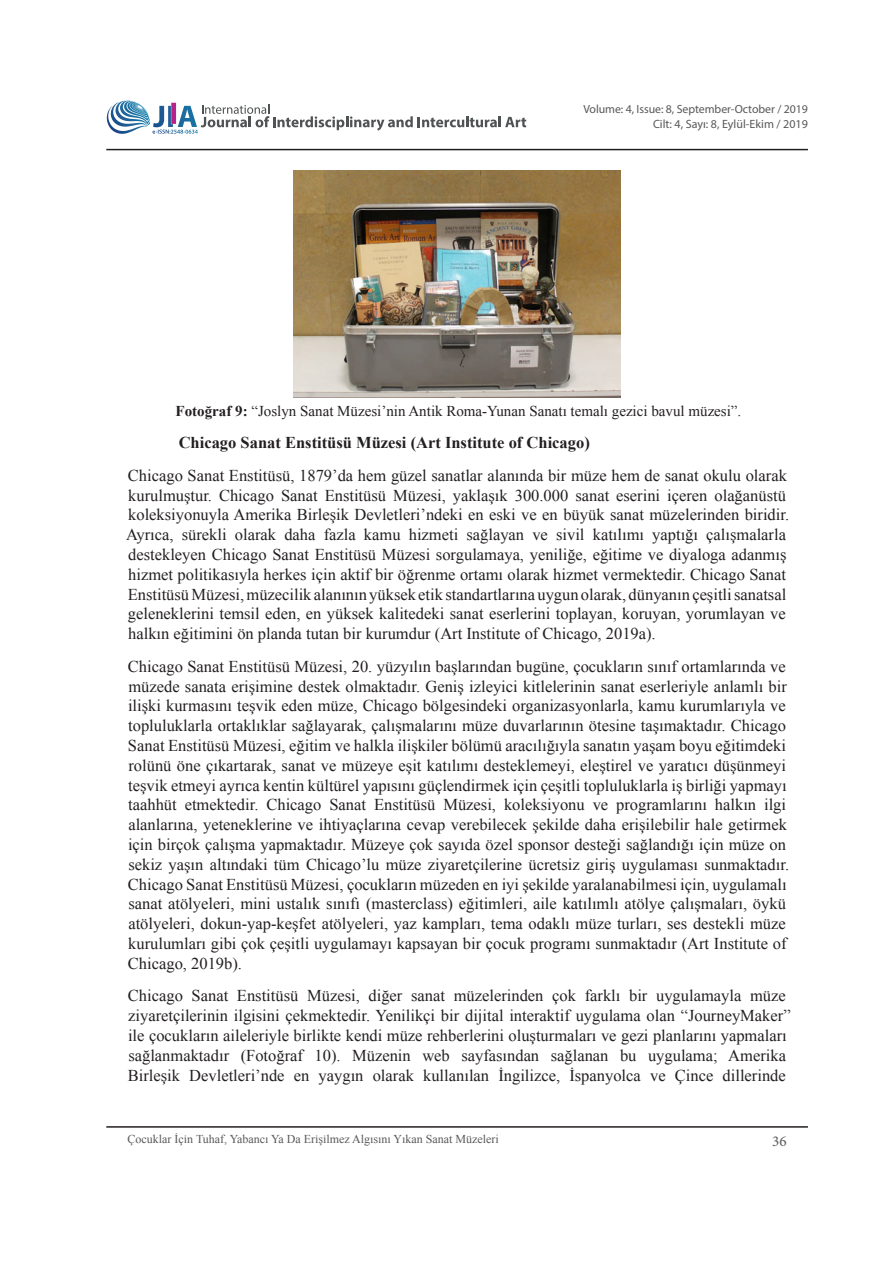
<style>
.page{position:relative;width:893px;height:1263px;background:#fff}
.page>*{position:absolute;margin:0;border:0;box-sizing:border-box;transform-origin:0 0}
.t1{font:16.5px/19.8px "Times New Roman";color:#231f20}
.t2{font:700 16.5px "Times New Roman";color:#231f20}
.t3{font:15px "Times New Roman";color:#231f20}
.t4{font:15px "Minion Pro";color:#585858}
.t5{font:12px "Times New Roman";color:#585858}
.t6{font:12px "Myriad Pro";color:#585858}
.t7{font:11.85px "Myriad Pro";letter-spacing:-.005em;color:#585858}
.s1{font-weight:700}
</style>
<div class="page">
<hr style="left:106px;top:1126px;width:702px;height:2px;background:#231f20">
<hr style="left:106px;top:149px;width:702px;height:1px;background:#231f20">
<svg style="left:106px;top:100px;width:420px;height:34px"></svg>
<img style="left:293px;top:170px;width:328px;height:228px">
<p class="t7" style="left:583px;top:102px;width:226px">Volume: 4, Issue: 8, September-October / 2019</p>
<p class="t6" style="left:653px;top:116px;width:156px">Cilt: 4, Sayı: 8, Eylül-Ekim / 2019</p>
<p class="t3" style="left:176px;top:400px;width:567px"><span class="s1">Fotoğraf 9:</span> “Joslyn Sanat Müzesi’nin Antik Roma-Yunan Sanatı temalı gezici bavul müzesi”.</p>
<p class="t2" style="left:179px;top:431px;width:413px">Chicago Sanat Enstitüsü Müzesi (Art Institute of Chicago)</p>
<p class="t1" style="left:126px;top:465px;width:665px">Chicago Sanat Enstitüsü, 1879’da hem güzel sanatlar alanında bir müze hem de sanat okulu olarak kurulmuştur. Chicago Sanat Enstitüsü Müzesi, yaklaşık 300.000 sanat eserini içeren olağanüstü koleksiyonuyla Amerika Birleşik Devletleri’ndeki en eski ve en büyük sanat müzelerinden biridir.<br>Ayrıca, sürekli olarak daha fazla kamu hizmeti sağlayan ve sivil katılımı yaptığı çalışmalarla destekleyen Chicago Sanat Enstitüsü Müzesi sorgulamaya, yeniliğe, eğitime ve diyaloga adanmış hizmet politikasıyla herkes için aktif bir öğrenme ortamı olarak hizmet vermektedir. Chicago Sanat Enstitüsü Müzesi, müzecilik alanının yüksek etik standartlarına uygun olarak, dünyanın çeşitli sanatsal geleneklerini temsil eden, en yüksek kalitedeki sanat eserlerini toplayan, koruyan, yorumlayan ve halkın eğitimini ön planda tutan bir kurumdur (Art Institute of Chicago, 2019a).</p>
<p class="t1" style="left:128px;top:656px;width:663px">Chicago Sanat Enstitüsü Müzesi, 20. yüzyılın başlarından bugüne, çocukların sınıf ortamlarında ve müzede sanata erişimine destek olmaktadır. Geniş izleyici kitlelerinin sanat eserleriyle anlamlı bir ilişki kurmasını teşvik eden müze, Chicago bölgesindeki organizasyonlarla, kamu kurumlarıyla ve topluluklarla ortaklıklar sağlayarak, çalışmalarını müze duvarlarının ötesine taşımaktadır. Chicago Sanat Enstitüsü Müzesi, eğitim ve halkla ilişkiler bölümü aracılığıyla sanatın yaşam boyu eğitimdeki rolünü öne çıkartarak, sanat ve müzeye eşit katılımı desteklemeyi, eleştirel ve yaratıcı düşünmeyi teşvik etmeyi ayrıca kentin kültürel yapısını güçlendirmek için çeşitli topluluklarla iş birliği yapmayı taahhüt etmektedir. Chicago Sanat Enstitüsü Müzesi, koleksiyonu ve programlarını halkın ilgi alanlarına, yeteneklerine ve ihtiyaçlarına cevap verebilecek şekilde daha erişilebilir hale getirmek için birçok çalışma yapmaktadır. Müzeye çok sayıda özel sponsor desteği sağlandığı için müze on sekiz yaşın altındaki tüm Chicago’lu müze ziyaretçilerine ücretsiz giriş uygulaması sunmaktadır.<br>Chicago Sanat Enstitüsü Müzesi, çocukların müzeden en iyi şekilde yaralanabilmesi için, uygulamalı sanat atölyeleri, mini ustalık sınıfı (masterclass) eğitimleri, aile katılımlı atölye çalışmaları, öykü atölyeleri, dokun-yap-keşfet atölyeleri, yaz kampları, tema odaklı müze turları, ses destekli müze kurulumları gibi çok çeşitli uygulamayı kapsayan bir çocuk programı sunmaktadır (Art Institute of Chicago, 2019b).</p>
<p class="t1" style="left:128px;top:986px;width:664px">Chicago Sanat Enstitüsü Müzesi, diğer sanat müzelerinden çok farklı bir uygulamayla müze ziyaretçilerinin ilgisini çekmektedir. Yenilikçi bir dijital interaktif uygulama olan “JourneyMaker” ile çocukların aileleriyle birlikte kendi müze rehberlerini oluşturmaları ve gezi planlarını yapmaları sağlanmaktadır (Fotoğraf 10). Müzenin web sayfasından sağlanan bu uygulama; Amerika Birleşik Devletleri’nde en yaygın olarak kullanılan İngilizce, İspanyolca ve Çince dillerinde</p>
<p class="t5" style="left:128px;top:1131px;width:373px">Çocuklar İçi̇n Tuhaf, Yabancı Ya Da Eri̇şi̇lmez Algısını Yıkan Sanat Müzeleri</p>
<p class="t4" style="left:772px;top:1131px;width:16px">36</p>
</div>
